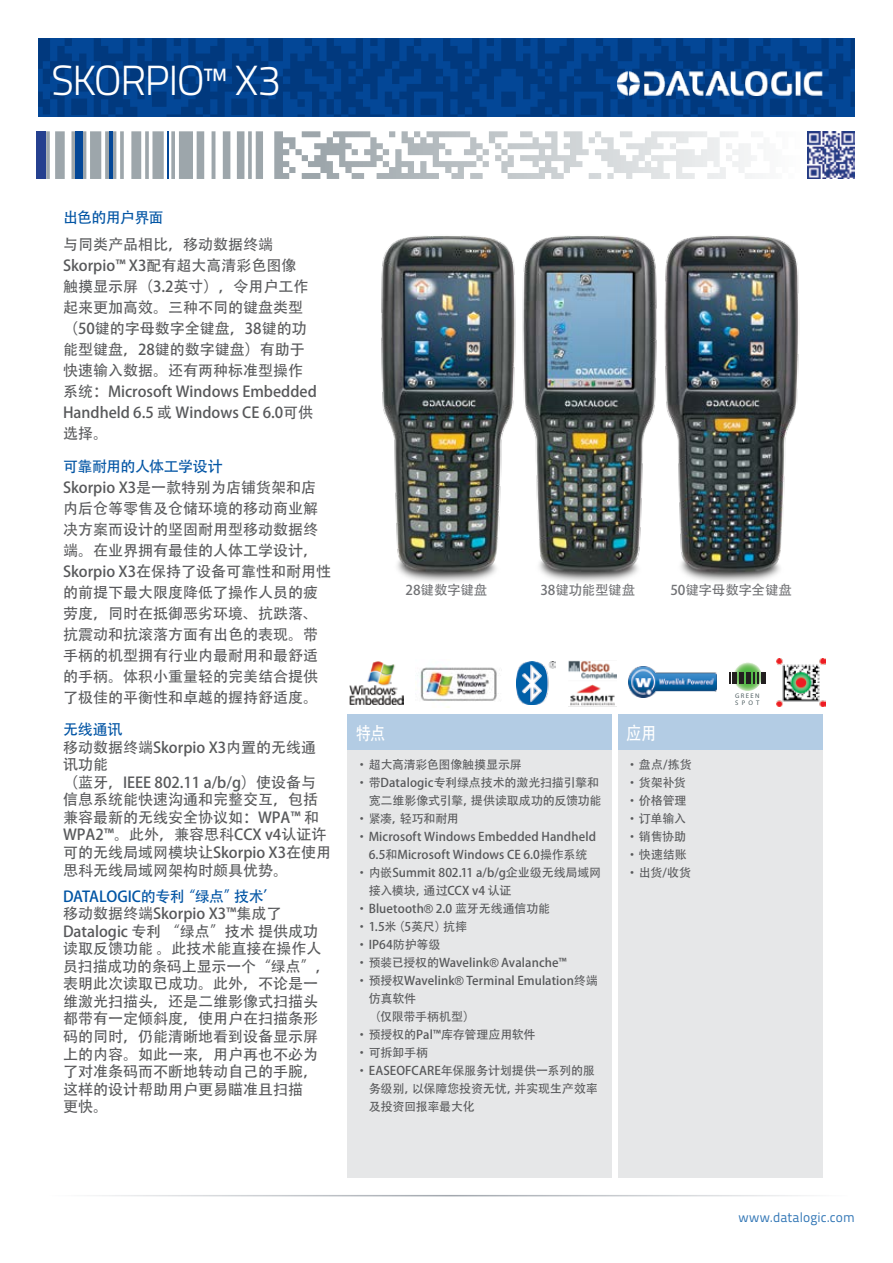
<style>
.page{position:relative;width:893px;height:1263px;background:#fff}
.page>*{position:absolute;margin:0;border:0;box-sizing:border-box;transform-origin:0 0}
.t1{font:300 42px "Titillium Text 22 L";letter-spacing:-.04em;color:#fff}
.t2{font:18px "Adobe Heiti Std";color:#fff;scale:.85 1}
.t3{font:15px/21px "Adobe Heiti Std";color:#58595b}
.t4{font:15px "Adobe Heiti Std";letter-spacing:-.03em;color:#0054a4}
.t5{font:15px "Adobe Heiti Std";letter-spacing:-.05em;color:#0054a4}
.t6{font:13.5px "Adobe Heiti Std";letter-spacing:-.005em;color:#717275}
.t7{font:13.5px "Titillium Text 22 L";letter-spacing:.005em;color:#3377b6}
.t8{font:12px/18px "Adobe Heiti Std";letter-spacing:-.005em;color:#58595b}
.t9{font:900 6.75px/6.8px "Myriad Pro";letter-spacing:.2em;color:#505f62}
.s1{font-family:"Arial"}
</style>
<div class="page">
<svg style="left:38px;top:38px;width:817px;height:79px;background:#023f89"></svg>
<svg style="left:302px;top:131px;width:453px;height:48px"></svg>
<hr style="left:167px;top:131px;width:2px;height:48px;background:#034797">
<div style="left:75px;top:131px;width:7px;height:48px;background:#034797"></div>
<hr style="left:109px;top:131px;width:4px;height:48px;background:#034797">
<div style="left:37px;top:131px;width:9px;height:48px;background:#25408f"></div>
<hr style="left:45px;top:1195px;width:803px;height:1px;background:#9da3aa">
<div style="left:348px;top:714px;width:264px;height:36px;background:#b3cce4"></div>
<div style="left:618px;top:714px;width:204px;height:36px;background:#b3cce4"></div>
<div style="left:348px;top:750px;width:264px;height:428px;background:#e6e7e8"></div>
<div style="left:618px;top:750px;width:204px;height:428px;background:#e6e7e8"></div>
<img style="left:618px;top:72px;width:204px;height:23px">
<img style="left:807px;top:131px;width:48px;height:48px">
<img style="left:381px;top:236px;width:418px;height:346px">
<img style="left:417px;top:667px;width:80px;height:41px">
<img style="left:516px;top:662px;width:40px;height:43px">
<img style="left:628px;top:667px;width:89px;height:30px">
<svg style="left:733px;top:662px;width:29px;height:29px"></svg>
<svg style="left:729px;top:673px;width:8px;height:11px"></svg>
<hr style="left:740px;top:673px;width:4px;height:11px;background:#231f20">
<div style="left:746px;top:673px;width:5px;height:11px;background:#231f20"></div>
<svg style="left:753px;top:673px;width:6px;height:11px"></svg>
<hr style="left:761px;top:673px;width:4px;height:11px;background:#231f20">
<img style="left:350px;top:662px;width:53px;height:43px">
<img style="left:777px;top:658px;width:48px;height:48px">
<img style="left:568px;top:660px;width:48px;height:47px">
<h1 class="t1" style="left:51px;top:50px;width:231px">SKORPIO™ X3</h1>
<p class="t5" style="left:63px;top:208px;width:102px">出色的用户界面</p>
<p class="t3" style="left:63px;top:234px;width:255px">与同类产品相比，移动数据终端<br>Skorpio™ X3配有超大高清彩色图像<br>触摸显示屏（3.2英寸），令用户工作起来更加高效。三种不同的键盘类型（50键的字母数字全键盘，38键的功能型键盘，28键的数字键盘）有助于快速输入数据。还有两种标准型操作系统：Microsoft Windows Embedded<br>Handheld 6.5 或 Windows CE 6.0可供选择。</p>
<p class="t4" style="left:63px;top:457px;width:161px">可靠耐用的人体工学设计</p>
<p class="t3" style="left:63px;top:477px;width:270px">Skorpio X3是一款特别为店铺货架和店内后仓等零售及仓储环境的移动商业解决方案而设计的坚固耐用型移动数据终端。在业界拥有最佳的人体工学设计，<br>Skorpio X3在保持了设备可靠性和耐用性的前提下最大限度降低了操作人员的疲劳度，同时在抵御恶劣环境、抗跌落、抗震动和抗滚落方面有出色的表现。带手柄的机型拥有行业内最耐用和最舒适的手柄。体积小重量轻的完美结合提供了极佳的平衡性和卓越的握持舒适度。</p>
<p class="t4" style="left:63px;top:720px;width:61px">无线通讯</p>
<p class="t3" style="left:63px;top:739px;width:270px;line-height:17.5px">移动数据终端Skorpio X3内置的无线通讯功能<br>（蓝牙，IEEE 802.11 a/b/g）使设备与信息系统能快速沟通和完整交互，包括兼容最新的无线安全协议如：WPA™ 和<br>WPA2™。此外，兼容思科CCX v4认证许可的无线局域网模块让Skorpio X3在使用思科无线局域网架构时颇具优势。</p>
<p class="t4" style="left:63px;top:887px;width:217px">DATALOGIC的专利“绿点”技术’</p>
<p class="t3" style="left:63px;top:905px;width:269px;line-height:17.5px">移动数据终端Skorpio X3™集成了<br>Datalogic 专利 “绿点”技术 提供成功读取反馈功能 。此技术能直接在操作人员扫描成功的条码上显示一个“绿点”，表明此次读取已成功。此外，不论是一维激光扫描头，还是二维影像式扫描头都带有一定倾斜度，使用户在扫描条形码的同时，仍能清晰地看到设备显示屏上的内容。如此一来，用户再也不必为了对准条码而不断地转动自己的手腕，这样的设计帮助用户更易瞄准且扫描<br>更快。</p>
<p class="t6" style="left:406px;top:582px;width:83px">28键数字键盘</p>
<p class="t6" style="left:540px;top:582px;width:96px">38键功能型键盘</p>
<p class="t6" style="left:670px;top:582px;width:123px">50键字母数字全键盘</p>
<p class="t2" style="left:356px;top:723px;width:36px">特点</p>
<p class="t2" style="left:626px;top:723px;width:37px">应用</p>
<p class="t8" style="left:356px;top:756px;width:167px">·超大高清彩色图像触摸显示屏</p>
<p class="t8" style="left:356px;top:774px;width:245px">·带Datalogic专利绿点技术的激光扫描引擎和</p>
<p class="t8" style="left:369px;top:792px;width:234px">宽二维影像式引擎，提供读取成功的反馈功能</p>
<p class="t8" style="left:356px;top:810px;width:104px">·紧凑，轻巧和耐用</p>
<p class="t8" style="left:356px;top:828px;width:242px">·Microsoft Windows Embedded Handheld</p>
<p class="t8" style="left:369px;top:846px;width:220px">6.5和Microsoft Windows CE 6.0操作系统</p>
<p class="t8" style="left:356px;top:864px;width:247px">·内嵌Summit 802.11 a/b/g企业级无线局域网</p>
<p class="t8" style="left:369px;top:882px;width:144px">接入模块，通过CCX v4 认证</p>
<p class="t8" style="left:356px;top:900px;width:196px">·Bluetooth<span class="s1">®</span> 2.0 蓝牙无线通信功能</p>
<p class="t8" style="left:356px;top:918px;width:113px">·1.5米（5英尺）抗摔</p>
<p class="t8" style="left:356px;top:936px;width:86px">·IP64防护等级</p>
<p class="t8" style="left:356px;top:954px;width:212px">·预装已授权的Wavelink<span class="s1">®</span> Avalanche™</p>
<p class="t8" style="left:356px;top:972px;width:243px">·预授权Wavelink<span class="s1">®</span> Terminal Emulation终端</p>
<p class="t8" style="left:369px;top:990px;width:49px">仿真软件</p>
<p class="t8" style="left:369px;top:1008px;width:108px">（仅限带手柄机型）</p>
<p class="t8" style="left:356px;top:1026px;width:181px">·预授权的Pal™库存管理应用软件</p>
<p class="t8" style="left:356px;top:1044px;width:74px">·可拆卸手柄</p>
<p class="t8" style="left:356px;top:1062px;width:240px">·EASEOFCARE年保服务计划提供一系列的服</p>
<p class="t8" style="left:369px;top:1080px;width:231px">务级别，以保障您投资无忧，并实现生产效率</p>
<p class="t8" style="left:369px;top:1098px;width:108px">及投资回报率最大化</p>
<p class="t8" style="left:626px;top:756px;width:67px">·盘点/拣货·货架补货·价格管理·订单输入·销售协助·快速结账·出货/收货</p>
<p class="t9" style="left:735px;top:692px;width:26px">GREEN<br>SPOT</p>
<p class="t7" style="left:738px;top:1207px;width:118px">www.datalogic.com</p>
</div>
